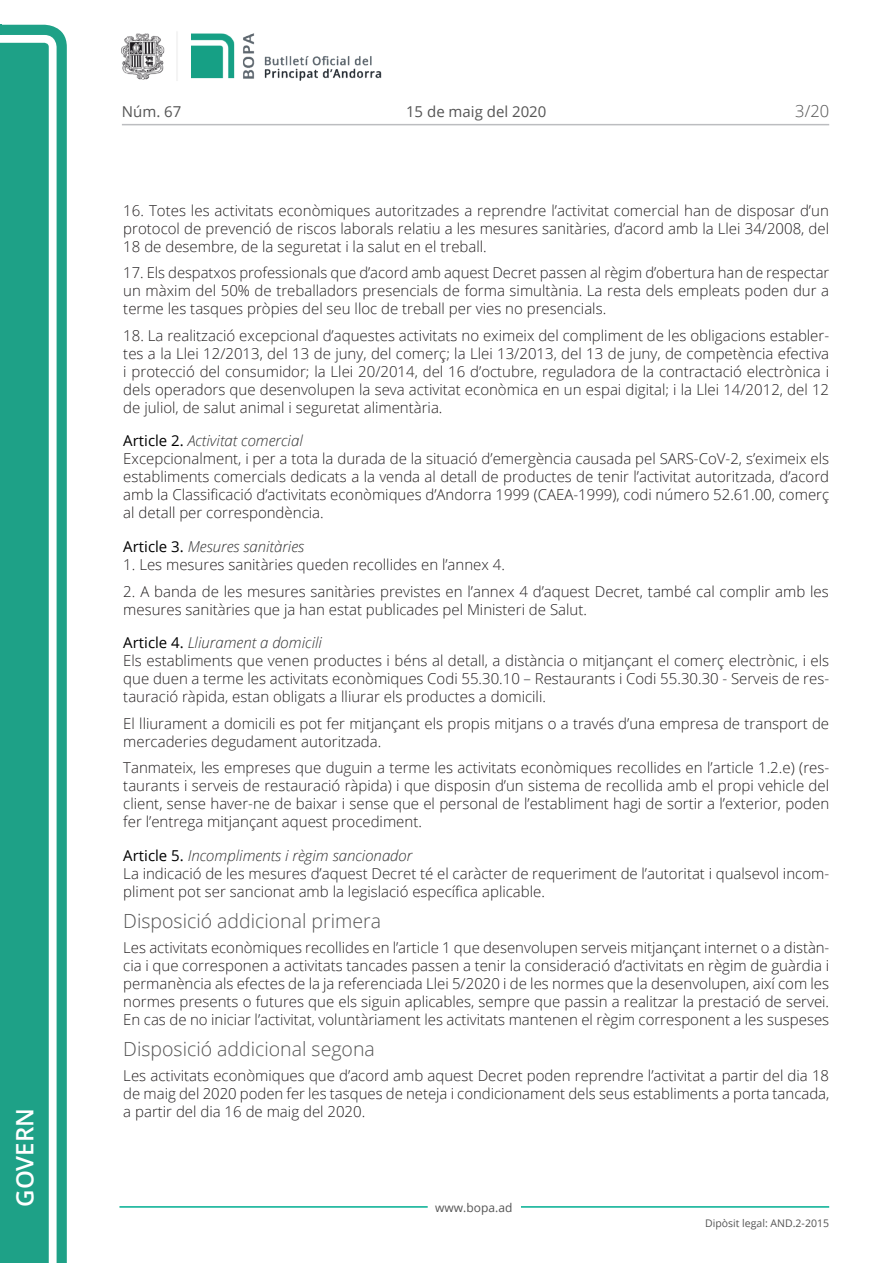
<style>
.page{position:relative;width:893px;height:1263px;background:#fff}
.page>*{position:absolute;margin:0;border:0;box-sizing:border-box;transform-origin:0 0}
.t1{font:600 24px "Open Sans";color:#fff}
.Titol_5{font:300 19.5px "Open Sans";color:#545454}
.t2{font:300 16.5px "Open Sans";color:#545454}
.Body_text{font:300 15px/18px "Open Sans";color:#231f20;text-align:justify}
.Titol_7{font:italic 300 15px "Open Sans";color:#303030}
.t3{font:15px "Open Sans";color:#545454}
.t4{font:12px "Open Sans";color:#545454}
.t5{font:10.5px "Open Sans";color:#545454}
.s1{font-weight:400;font-style:normal;color:#000}
</style>
<div class="page">
<svg style="left:0;top:25px;width:67px;height:1238px;fill:#1ea187"></svg>
<div style="left:0;top:43px;width:49px;height:1220px;background:#1ea187"></div>
<img style="left:122px;top:32px;width:260px;height:49px">
<hr style="left:119px;top:1206px;width:309px;height:2px;background:#00ae91">
<hr style="left:521px;top:1206px;width:308px;height:2px;background:#00ae91">
<hr style="left:122px;top:124px;width:707px;height:1px;background:#bcbdc0">
<h1 class="t1" style="left:8px;top:1207px;width:100px;rotate:-90deg">Govern</h1>
<p class="t3" style="left:122px;top:102px;width:61px">Núm. 67</p>
<p class="t3" style="left:406px;top:102px;width:142px">15 de maig del 2020</p>
<p class="t2" style="left:795px;top:100px;width:35px">3/20</p>
<p class="Body_text" style="left:123px;top:201px;width:707px">16. Totes les activitats econòmiques autoritzades a reprendre l’activitat comercial han de disposar d’un protocol de prevenció de riscos laborals relatiu a les mesures sanitàries, d’acord amb la Llei 34/2008, del 18 de desembre, de la seguretat i la salut en el treball.</p>
<p class="Body_text" style="left:123px;top:263px;width:707px">17. Els despatxos professionals que d’acord amb aquest Decret passen al règim d’obertura han de respectar un màxim del 50% de treballadors presencials de forma simultània. La resta dels empleats poden dur a terme les tasques pròpies del seu lloc de treball per vies no presencials.</p>
<p class="Body_text" style="left:123px;top:326px;width:707px">18. La realització excepcional d’aquestes activitats no eximeix del compliment de les obligacions establer&shy;tes a la Llei 12/2013, del 13 de juny, del comerç; la Llei 13/2013, del 13 de juny, de competència efectiva i protecció del consumidor; la Llei 20/2014, del 16 d’octubre, reguladora de la contractació electrònica i dels operadors que desenvolupen la seva activitat econòmica en un espai digital; i la Llei 14/2012, del 12 de juliol, de salut animal i seguretat alimentària.</p>
<p class="Titol_7" style="left:123px;top:431px;width:181px"><span class="s1">Article 2.</span> Activitat comercial</p>
<p class="Body_text" style="left:123px;top:449px;width:707px">Excepcionalment, i per a tota la durada de la situació d’emergència causada pel SARS-CoV-2, s’eximeix els establiments comercials dedicats a la venda al detall de productes de tenir l’activitat autoritzada, d’acord amb la Classificació d’activitats econòmiques d’Andorra 1999 (CAEA-1999), codi número 52.61.00, comerç al detall per correspondència.</p>
<p class="Titol_7" style="left:123px;top:536px;width:182px"><span class="s1">Article 3.</span> Mesures sanitàries</p>
<p class="Body_text" style="left:123px;top:555px;width:383px">1. Les mesures sanitàries queden recollides en l’annex 4.</p>
<p class="Body_text" style="left:123px;top:582px;width:707px">2. A banda de les mesures sanitàries previstes en l’annex 4 d’aquest Decret, també cal complir amb les mesures sanitàries que ja han estat publicades pel Ministeri de Salut.</p>
<p class="Titol_7" style="left:123px;top:633px;width:200px"><span class="s1">Article 4.</span> Lliurament a domicili</p>
<p class="Body_text" style="left:123px;top:652px;width:707px">Els establiments que venen productes i béns al detall, a distància o mitjançant el comerç electrònic, i els que duen a terme les activitats econòmiques Codi 55.30.10 – Restaurants i Codi 55.30.30 - Serveis de res&shy;tauració ràpida, estan obligats a lliurar els productes a domicili.</p>
<p class="Body_text" style="left:123px;top:714px;width:707px">El lliurament a domicili es pot fer mitjançant els propis mitjans o a través d’una empresa de transport de mercaderies degudament autoritzada.</p>
<p class="Body_text" style="left:123px;top:759px;width:707px">Tanmateix, les empreses que duguin a terme les activitats econòmiques recollides en l’article 1.2.e) (res&shy;taurants i serveis de restauració ràpida) i que disposin d’un sistema de recollida amb el propi vehicle del client, sense haver-ne de baixar i sense que el personal de l’establiment hagi de sortir a l’exterior, poden fer l’entrega mitjançant aquest procediment.</p>
<p class="Titol_7" style="left:123px;top:845px;width:291px"><span class="s1">Article 5.</span> Incompliments i règim sancionador</p>
<p class="Body_text" style="left:123px;top:864px;width:707px">La indicació de les mesures d’aquest Decret té el caràcter de requeriment de l’autoritat i qualsevol incom&shy;pliment pot ser sancionat amb la legislació específica aplicable.</p>
<p class="Titol_5" style="left:123px;top:908px;width:259px">Disposició addicional primera</p>
<p class="Body_text" style="left:123px;top:938px;width:707px">Les activitats econòmiques recollides en l’article 1 que desenvolupen serveis mitjançant internet o a distàn&shy;cia i que corresponen a activitats tancades passen a tenir la consideració d’activitats en règim de guàrdia i permanència als efectes de la ja referenciada Llei 5/2020 i de les normes que la desenvolupen, així com les normes presents o futures que els siguin aplicables, sempre que passin a realitzar la prestació de servei.<br>En cas de no iniciar l’activitat, voluntàriament les activitats mantenen el règim corresponent a les suspeses</p>
<p class="Titol_5" style="left:123px;top:1036px;width:253px">Disposició addicional segona</p>
<p class="Body_text" style="left:123px;top:1066px;width:707px">Les activitats econòmiques que d’acord amb aquest Decret poden reprendre l’activitat a partir del dia 18 de maig del 2020 poden fer les tasques de neteja i condicionament dels seus establiments a porta tancada, a partir del dia 16 de maig del 2020.</p>
<p class="t4" style="left:435px;top:1199px;width:79px">www.bopa.ad</p>
<p class="t5" style="left:705px;top:1216px;width:125px">Dipòsit legal: AND.2-2015</p>
</div>
